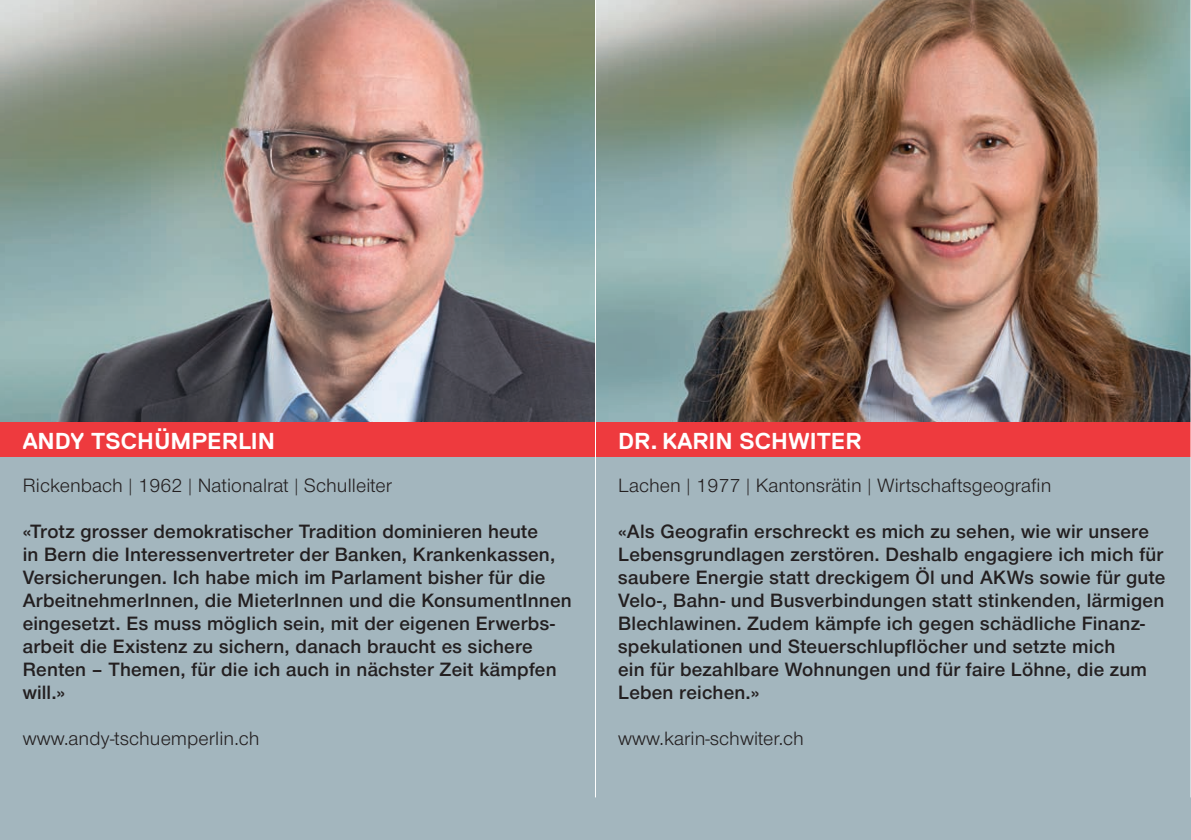
<style>
.page{position:relative;width:1191px;height:840px;background:#fff}
.page>*{position:absolute;margin:0;border:0;box-sizing:border-box;transform-origin:0 0}
.t1{font:700 23px "Replica";color:#fff}
.t2{font:20px/23px "Nimbus San Nov Sem Bol";letter-spacing:.01em;color:#231f20}
.t3{font:20px "Nimbus San Nov";letter-spacing:.005em;color:#231f20}
.s1{font-weight:300}
</style>
<div class="page">
<div style="left:0;top:0;width:1191px;height:839px;background:#a3b6be"></div>
<img style="left:0;top:0;width:1190px;height:422px">
<div style="left:0;top:422px;width:595px;height:34px;background:#ee3a3e"></div>
<div style="left:595px;top:422px;width:596px;height:34px;background:#ee3a3e"></div>
<hr style="left:595px;top:0;width:1px;height:797px;background:#fff">
<hr style="left:1190px;top:0;width:1px;height:797px;background:#fff">
<p class="t1" style="left:23px;top:428px;width:254px">ANDY TSCHÜMPERLIN</p>
<p class="t1" style="left:618px;top:428px;width:245px">DR. KARIN SCHWITER</p>
<p class="t3" style="left:23px;top:473px;width:371px">Rickenbach <span class="s1">|</span>1962<span class="s1">|</span>Nationalrat <span class="s1">|</span>Schulleiter</p>
<p class="t2" style="left:23px;top:519px;width:550px">«Trotz grosser demokratischer Tradition dominieren heute<br>in Bern die Interessenvertreter der Banken, Krankenkassen, Versicherungen. Ich habe mich im Parlament bisher für die ArbeitnehmerInnen, die MieterInnen und die KonsumentInnen eingesetzt. Es muss möglich sein, mit der eigenen Erwerbs&shy;arbeit die Existenz zu sichern, danach braucht es sichere Renten – Themen, für die ich auch in nächster Zeit kämpfen will.»</p>
<p class="t3" style="left:23px;top:726px;width:238px">www.andy-tschuemperlin.ch</p>
<p class="t3" style="left:618px;top:473px;width:435px">Lachen <span class="s1">|</span>1977<span class="s1">|</span>Kantonsrätin <span class="s1">|</span>Wirtschaftsgeografin</p>
<p class="t2" style="left:618px;top:519px;width:549px">«Als Geografin erschreckt es mich zu sehen, wie wir unsere Lebensgrundlagen zerstören. Deshalb engagiere ich mich für saubere Energie statt dreckigem Öl und AKWs sowie für gute Velo-, Bahn- und Busverbindungen statt stinkenden, lärmigen Blechlawinen. Zudem kämpfe ich gegen schädliche Finanz&shy;spekulationen und Steuerschlupflöcher und setzte mich<br>ein für bezahlbare Wohnungen und für faire Löhne, die zum Leben reichen.»</p>
<p class="t3" style="left:618px;top:726px;width:187px">www.karin-schwiter.ch</p>
</div>
